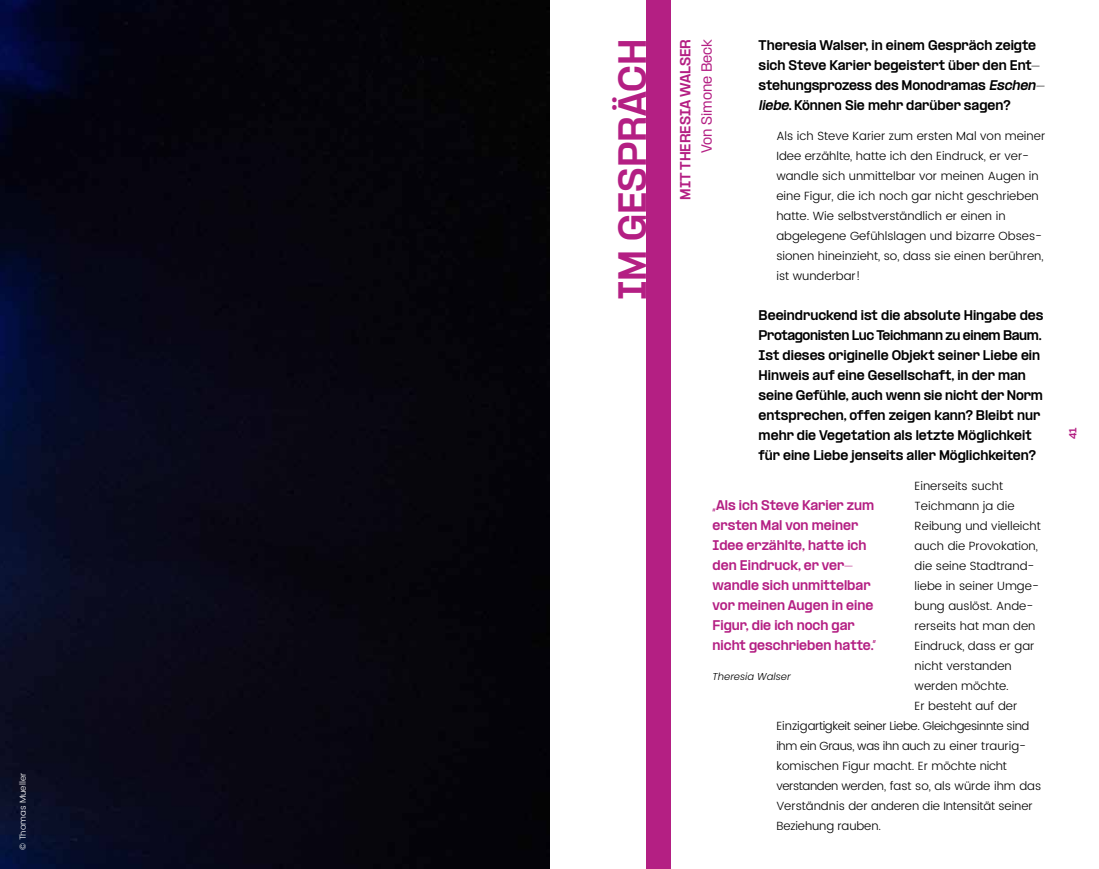
<style>
.page{position:relative;width:1099px;height:869px;background:#fff}
.page>*{position:absolute;margin:0;border:0;box-sizing:border-box;transform-origin:0 0}
.t1{font:800 33.5px "PP Formula";color:#b41f83}
.t2{font:800 12.5px "PP Formula";color:#b41f83}
.t3{font:500 12.5px "PP Formula";color:#b41f83}
.t4{font:300 11.88px/20px "Poppins";color:#000}
.t5{font:800 11.88px/20px "PP Formula";color:#000}
.t6{font:800 11.88px/20px "PP Formula";color:#b41f83}
.t7{font:300 11.88px "Poppins";letter-spacing:-.03em;color:#000}
.t8{font:italic 300 10px "Poppins";color:#000}
.t9{font:300 8.75px "Poppins";color:#fff}
.t10{font:800 8.75px "PP Formula";color:#b41f83}
.s1{font-style:italic}
</style>
<div class="page">
<img style="left:0;top:0;width:549px;height:868px">
<div style="left:646px;top:0;width:24px;height:868px;background:#b41f83"></div>
<p class="t9" style="left:16px;top:849px;width:78px;rotate:-90deg">© Thomas Mueller</p>
<h1 class="t1" style="left:611px;top:300px;width:263px;rotate:-90deg">IM GESPRÄCH</h1>
<p class="t2" style="left:677px;top:200px;width:162px;rotate:-90deg">MIT THERESIA WALSER</p>
<p class="t3" style="left:699px;top:153px;width:116px;rotate:-90deg">Von Simone Beck</p>
<p class="t5" style="left:758px;top:35px;width:290px">Theresia Walser, in einem Gespräch zeigte sich Steve Karier begeistert über den Ent&shy;stehungsprozess des Monodramas <span class="s1">Eschen&shy;liebe</span>. Können Sie mehr darüber sagen?</p>
<p class="t4" style="left:776px;top:126px;width:270px">Als ich Steve Karier zum ersten Mal von meiner Idee erzählte, hatte ich den Eindruck, er ver&shy;wandle sich unmittelbar vor meinen Augen in eine Figur, die ich noch gar nicht geschrieben hatte. Wie selbstverständlich er einen in abgelegene Gefühlslagen und bizarre Obses&shy;sionen hineinzieht, so, dass sie einen berühren, ist wunderbar!</p>
<p class="t5" style="left:758px;top:305px;width:286px">Beeindruckend ist die absolute Hingabe des Protagonisten Luc Teichmann zu einem Baum.<br>Ist dieses originelle Objekt seiner Liebe ein Hinweis auf eine Gesellschaft, in der man seine Gefühle, auch wenn sie nicht der Norm entsprechen, offen zeigen kann? Bleibt nur mehr die Vegetation als letzte Möglichkeit für eine Liebe jenseits aller Möglichkeiten?</p>
<p class="t4" style="left:914px;top:476px;width:90px">Einerseits sucht</p>
<p class="t4" style="left:914px;top:496px;width:101px">Teichmann ja die</p>
<p class="t4" style="left:914px;top:516px;width:128px">Reibung und vielleicht</p>
<p class="t4" style="left:914px;top:536px;width:125px">auch die Provokation,</p>
<p class="t4" style="left:914px;top:556px;width:121px">die seine Stadtrand-</p>
<p class="t4" style="left:914px;top:576px;width:126px">liebe in seiner Umge-</p>
<p class="t4" style="left:914px;top:596px;width:120px">bung auslöst. Ande-</p>
<p class="t4" style="left:914px;top:616px;width:122px">rerseits hat man den</p>
<p class="t4" style="left:914px;top:636px;width:121px">Eindruck, dass er gar</p>
<p class="t4" style="left:914px;top:656px;width:99px">nicht verstanden</p>
<p class="t4" style="left:914px;top:676px;width:96px">werden möchte.</p>
<p class="t4" style="left:914px;top:696px;width:104px">Er besteht auf der</p>
<p class="t7" style="left:776px;top:717px;width:254px">Einzigartigkeit seiner Liebe. Gleichgesinnte sind</p>
<p class="t7" style="left:776px;top:737px;width:251px">ihm ein Graus, was ihn auch zu einer traurig-</p>
<p class="t4" style="left:776px;top:756px;width:232px">komischen Figur macht. Er möchte nicht</p>
<p class="t4" style="left:776px;top:776px;width:266px">verstanden werden, fast so, als würde ihm das</p>
<p class="t4" style="left:776px;top:796px;width:258px">Verständnis der anderen die Intensität seiner</p>
<p class="t4" style="left:776px;top:816px;width:106px">Beziehung rauben.</p>
<p class="t6" style="left:712px;top:495px;width:165px">„Als ich Steve Karier zum ersten Mal von meiner<br>Idee erzählte, hatte ich den Eindruck, er ver&shy;wandle sich unmittelbar vor meinen Augen in eine<br>Figur, die ich noch gar nicht geschrieben hatte.”</p>
<p class="t8" style="left:712px;top:670px;width:80px">Theresia Walser</p>
<p class="t10" style="left:1067px;top:439px;width:13px;rotate:-90deg">41</p>
</div>
